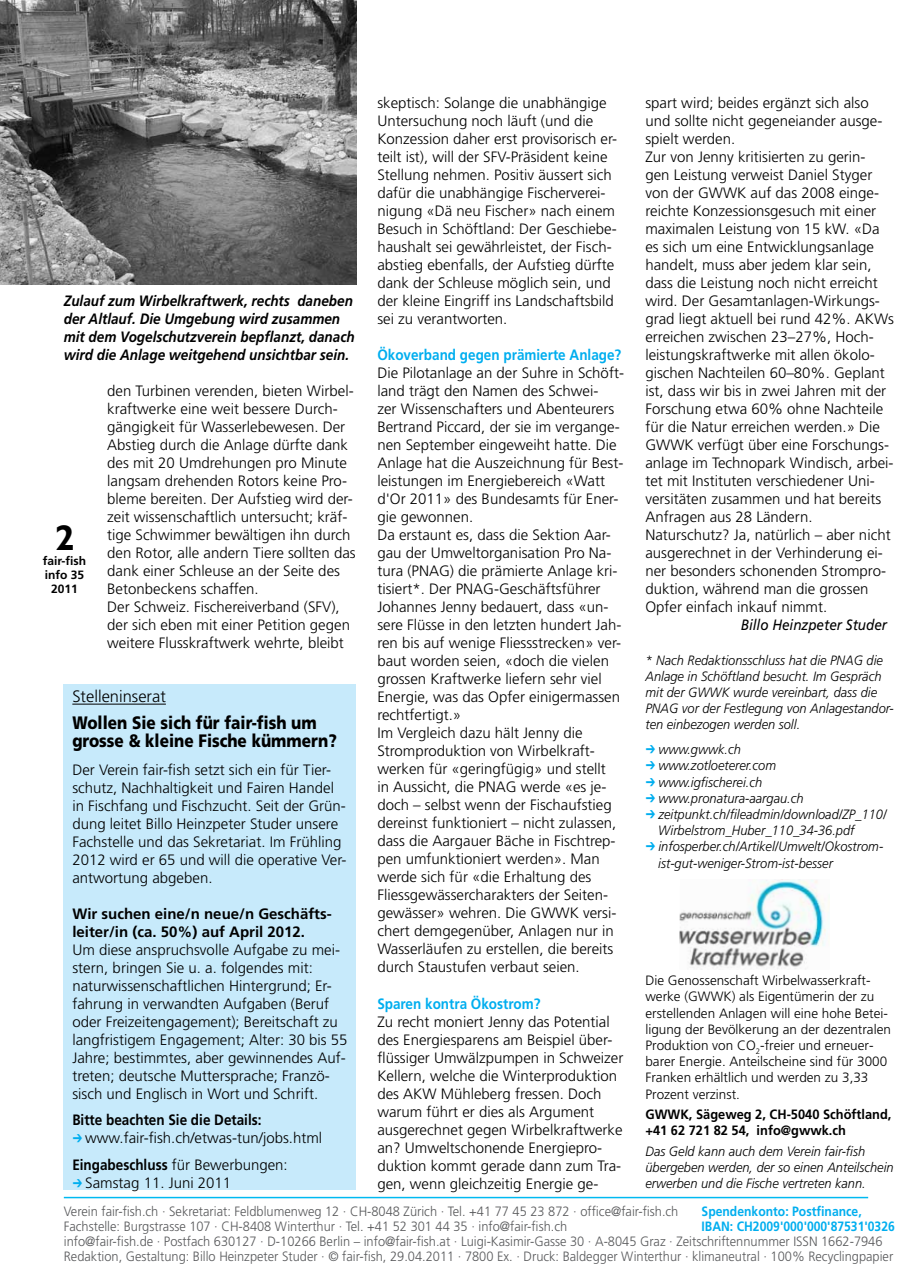
<style>
.page{position:relative;width:915px;height:1276px;background:#fff}
.page>*{position:absolute;margin:0;border:0;box-sizing:border-box;transform-origin:0 0}
.t1{font:700 36px "Gill Sans";color:#000}
.t2{font:900 18px/18px "Frutiger";color:#000;scale:.85 1}
.t3{font:300 16.5px "Frutiger";color:#000}
.t4{font:300 15px/18px "Frutiger";color:#000}
.t5{font:italic 700 15px/18px "Frutiger";color:#000;scale:.9 1}
.t6{font:700 15px/18px "Frutiger";color:#000}
.t7{font:700 15px "Frutiger";color:#00aeef;scale:.9 1}
.t8{font:700 15px "Frutiger";color:#000;scale:.9 1}
.t9{font:italic 15px "Frutiger";color:#000;scale:.9 1}
.t10{font:italic 300 13.5px/16.2px "Frutiger";color:#000;scale:.95 1}
.t11{font:300 13.5px/15px "Frutiger";color:#58595b;scale:.95 1}
.t12{font:300 13.5px/16.2px "Frutiger";color:#000}
.t13{font:700 13.5px/16.2px "Frutiger";color:#000;scale:.95 1}
.t14{font:700 13.5px "Frutiger";color:#00aeef;scale:.9 1}
.t15{font:700 12px/14.4px "Frutiger";color:#000;text-align:center}
.s1{font-family:"MS P Gothic";font-weight:400;font-size:13.5px;color:#00aeef}
.s2{font-weight:700}
.s3{font-family:"MS P Gothic";font-weight:400;font-style:normal;color:#00aeef}
.s4{font-weight:700;color:#00aeef}
.s5{font-style:inherit}
</style>
<div class="page">
<hr style="left:64px;top:1196px;width:803px;height:2px;background:#00b9f1">
<div style="left:64px;top:685px;width:292px;height:504px;background:#c7eafb"></div>
<hr style="left:72px;top:703px;width:94px;height:1px;background:#000">
<img style="left:679px;top:879px;width:150px;height:90px">
<img style="left:0;top:0;width:357px;height:285px">
<p class="t5" style="left:64px;top:292px;width:324px">Zulauf zum Wirbelkraftwerk, rechts daneben der Altlauf. Die Umgebung wird zusammen mit dem Vogelschutzverein bepflanzt, danach wird die Anlage weitgehend unsichtbar sein.</p>
<h1 class="t1" style="left:55px;top:517px;width:21px">2</h1>
<p class="t15" style="left:43px;top:553px;width:45px">fair-fish info 35<br>2011</p>
<p class="t4" style="left:107px;top:382px;width:250px">den Turbinen verenden, bieten Wirbel&shy;kraftwerke eine weit bessere Durch&shy;gängigkeit für Wasserlebewesen. Der Abstieg durch die Anlage dürfte dank des mit 20 Umdrehungen pro Minute langsam drehenden Rotors keine Pro&shy;bleme bereiten. Der Aufstieg wird der&shy;zeit wissenschaftlich untersucht; kräf&shy;tige Schwimmer bewältigen ihn durch den Rotor, alle andern Tiere sollten das dank einer Schleuse an der Seite des Betonbeckens schaffen.<br>Der Schweiz. Fischereiverband (SFV), der sich eben mit einer Petition gegen weitere Flusskraftwerk wehrte, bleibt</p>
<p class="t3" style="left:72px;top:687px;width:95px">Stelleninserat</p>
<p class="t2" style="left:72px;top:713px;width:313px">Wollen Sie sich für fair-fish um grosse &amp; kleine Fische kümmern?</p>
<p class="t4" style="left:72px;top:760px;width:275px">Der Verein fair-fish setzt sich ein für Tier&shy;schutz, Nachhaltigkeit und Fairen Handel in Fischfang und Fischzucht. Seit der Grün&shy;dung leitet Billo Heinzpeter Studer unsere Fachstelle und das Sekretariat. Im Frühling 2012 wird er 65 und will die operative Ver&shy;antwortung abgeben.</p>
<p class="t6" style="left:72px;top:904px;width:261px">Wir suchen eine/n neue/n Geschäfts&shy;leiter/in (ca. 50%) auf April 2012.</p>
<p class="t4" style="left:72px;top:940px;width:276px">Um diese anspruchsvolle Aufgabe zu mei&shy;stern, bringen Sie u. a. folgendes mit: naturwissenschaftlichen Hintergrund; Er&shy;fahrung in verwandten Aufgaben (Beruf oder Freizeitengagement); Bereitschaft zu langfristigem Engagement; Alter: 30 bis 55<br>Jahre; bestimmtes, aber gewinnendes Auf&shy;treten; deutsche Muttersprache; Franzö&shy;sisch und Englisch in Wort und Schrift.</p>
<p class="t8" style="left:72px;top:1111px;width:212px">Bitte beachten Sie die Details:</p>
<p class="t4" style="left:72px;top:1124px;width:251px;line-height:26.5px"><span class="s1">➔</span> www.fair-fish.ch/etwas-tun/jobs.html<br><span class="s2">Eingabeschluss</span> für Bewerbungen:</p>
<p class="t4" style="left:72px;top:1173px;width:160px"><span class="s1">➔</span> Samstag 11. Juni 2011</p>
<p class="t4" style="left:377px;top:94px;width:241px">skeptisch: Solange die unabhängige Untersuchung noch läuft (und die Konzession daher erst provisorisch er&shy;teilt ist), will der SFV-Präsident keine Stellung nehmen. Positiv äussert sich dafür die unabhängige Fischerverei&shy;nigung «Dä neu Fischer» nach einem Besuch in Schöftland: Der Geschiebe&shy;haushalt sei gewährleistet, der Fisch&shy;abstieg ebenfalls, der Aufstieg dürfte dank der Schleuse möglich sein, und der kleine Eingriff ins Landschaftsbild sei zu verantworten.</p>
<p class="t7" style="left:377px;top:346px;width:272px">Ökoverband gegen prämierte Anlage?</p>
<p class="t4" style="left:377px;top:364px;width:248px">Die Pilotanlage an der Suhre in Schöft&shy;land trägt den Namen des Schwei-<br>zer Wissenschafters und Abenteurers Bertrand Piccard, der sie im vergange&shy;nen September eingeweiht hatte. Die Anlage hat die Auszeichnung für Best&shy;leistungen im Energiebereich «Watt d'Or 2011» des Bundesamts für Ener&shy;gie gewonnen.<br>Da erstaunt es, dass die Sektion Aar&shy;gau der Umweltorganisation Pro Na&shy;tura (PNAG) die prämierte Anlage kri&shy;tisiert*. Der PNAG-Geschäftsführer Johannes Jenny bedauert, dass «un&shy;sere Flüsse in den letzten hundert Jah&shy;ren bis auf wenige Fliessstrecken» ver&shy;baut worden seien, «doch die vielen grossen Kraftwerke liefern sehr viel Energie, was das Opfer einigermassen rechtfertigt.»<br>Im Vergleich dazu hält Jenny die Stromproduktion von Wirbelkraft&shy;werken für «geringfügig» und stellt<br>in Aussicht, die PNAG werde «es je&shy;doch – selbst wenn der Fischaufstieg dereinst funktioniert – nicht zulassen, dass die Aargauer Bäche in Fischtrep&shy;pen umfunktioniert werden». Man werde sich für «die Erhaltung des Fliessgewässercharakters der Seiten&shy;gewässer» wehren. Die GWWK versi&shy;chert demgegenüber, Anlagen nur in Wasserläufen zu erstellen, die bereits durch Staustufen verbaut seien.</p>
<p class="t7" style="left:377px;top:994px;width:183px">Sparen kontra Ökostrom?</p>
<p class="t4" style="left:377px;top:1012px;width:247px">Zu recht moniert Jenny das Potential des Energiesparens am Beispiel über&shy;flüssiger Umwälzpumpen in Schweizer Kellern, welche die Winterproduktion des AKW Mühleberg fressen. Doch warum führt er dies als Argument ausgerechnet gegen Wirbelkraftwerke an? Umweltschonende Energiepro&shy;duktion kommt gerade dann zum Tra&shy;gen, wenn gleichzeitig Energie ge-</p>
<p class="t4" style="left:645px;top:94px;width:250px">spart wird; beides ergänzt sich also und sollte nicht gegeneiander ausge&shy;spielt werden.<br>Zur von Jenny kritisierten zu gerin-<br>gen Leistung verweist Daniel Styger von der GWWK auf das 2008 einge&shy;reichte Konzessionsgesuch mit einer maximalen Leistung von 15 kW. «Da es sich um eine Entwicklungsanlage handelt, muss aber jedem klar sein, dass die Leistung noch nicht erreicht wird. Der Gesamtanlagen-Wirkungs&shy;grad liegt aktuell bei rund 42%. AKWs erreichen zwischen 23–27%, Hoch&shy;leistungskraftwerke mit allen ökolo&shy;gischen Nachteilen 60–80%. Geplant ist, dass wir bis in zwei Jahren mit der Forschung etwa 60% ohne Nachteile für die Natur erreichen werden.» Die GWWK verfügt über eine Forschungs&shy;anlage im Technopark Windisch, arbei&shy;tet mit Instituten verschiedener Uni&shy;versitäten zusammen und hat bereits Anfragen aus 28 Ländern.<br>Naturschutz? Ja, natürlich – aber nicht ausgerechnet in der Verhinderung ei&shy;ner besonders schonenden Strompro&shy;duktion, während man die grossen Opfer einfach inkauf nimmt.</p>
<p class="t9" style="left:740px;top:616px;width:164px">Billo Heinzpeter Studer</p>
<p class="t10" style="left:645px;top:652px;width:263px">* Nach Redaktionsschluss hat die PNAG die Anlage in Schöftland besucht. Im Gespräch mit der GWWK wurde vereinbart, dass die PNAG vor der Festlegung von Anlagestandor&shy;ten einbezogen werden soll.</p>
<p class="t10" style="left:645px;top:741px;width:102px"><span class="s3">➔</span> www.gwwk.ch</p>
<p class="t10" style="left:645px;top:757px;width:139px"><span class="s3">➔</span> www.zotloeterer.com</p>
<p class="t10" style="left:645px;top:774px;width:124px"><span class="s3">➔</span> www.igfischerei.ch</p>
<p class="t10" style="left:645px;top:790px;width:168px"><span class="s3">➔</span> www.pronatura-aargau.ch</p>
<p class="t10" style="left:658px;top:806px;width:242px;text-indent:-13px"><span class="s3">➔</span> zeitpunkt.ch/fileadmin/download/ZP_110/<br>Wirbelstrom_Huber_110_34-36.pdf</p>
<p class="t10" style="left:658px;top:838px;width:238px;text-indent:-13px"><span class="s3">➔</span> infosperber.ch/Artikel/Umwelt/Okostrom&shy;ist-gut-weniger-Strom-ist-besser</p>
<p class="t12" style="left:645px;top:972px;width:247px">Die Genossenschaft Wirbelwasserkraft&shy;werke (GWWK) als Eigentümerin der zu erstellenden Anlagen will eine hohe Betei&shy;ligung der Bevölkerung an der dezentralen Produktion von CO<sub>2</sub>-freier und erneuer&shy;barer Energie. Anteilscheine sind für 3000<br>Franken erhältlich und werden zu 3,33<br>Prozent verzinst.</p>
<p class="t13" style="left:645px;top:1106px;width:260px">GWWK, Sägeweg 2, CH-5040 Schöftland, +41 62 721 82 54, info@gwwk.ch</p>
<p class="t10" style="left:645px;top:1143px;width:263px">Das Geld kann auch dem Verein fair-fish übergeben werden, der so einen Anteilschein erwerben und die Fische vertreten kann.</p>
<p class="t11" style="left:64px;top:1203px;width:648px">Verein fair-fish.ch · Sekretariat: Feldblumenweg 12 · CH-8048 Zürich · Tel. +41 77 45 23 872 · office@fair-fish.ch</p>
<p class="t14" style="left:701px;top:1203px;width:179px">Spendenkonto: Postfinance,</p>
<p class="t11" style="left:64px;top:1218px;width:531px">Fachstelle: Burgstrasse 107 · CH-8408 Winterthur · Tel. +41 52 301 44 35 · info@fair-fish.ch</p>
<p class="t11" style="left:64px;top:1218px;width:876px;text-indent:637px"><span class="s4">IBAN: CH2009'000'000'87531'0326 </span>info@fair-fish.de · Postfach 630127 · D-10266 Berlin <span class="s5">–</span> info@fair-fish.at · Luigi-Kasimir-Gasse 30 · A-8045 Graz · Zeitschriftennummer ISSN 1662-7946<br>Redaktion, Gestaltung: Billo Heinzpeter Studer · © fair-fish, 29.04.2011 · 7800 Ex. · Druck: Baldegger Winterthur · klimaneutral · 100% Recyclingpapier</p>
</div>
